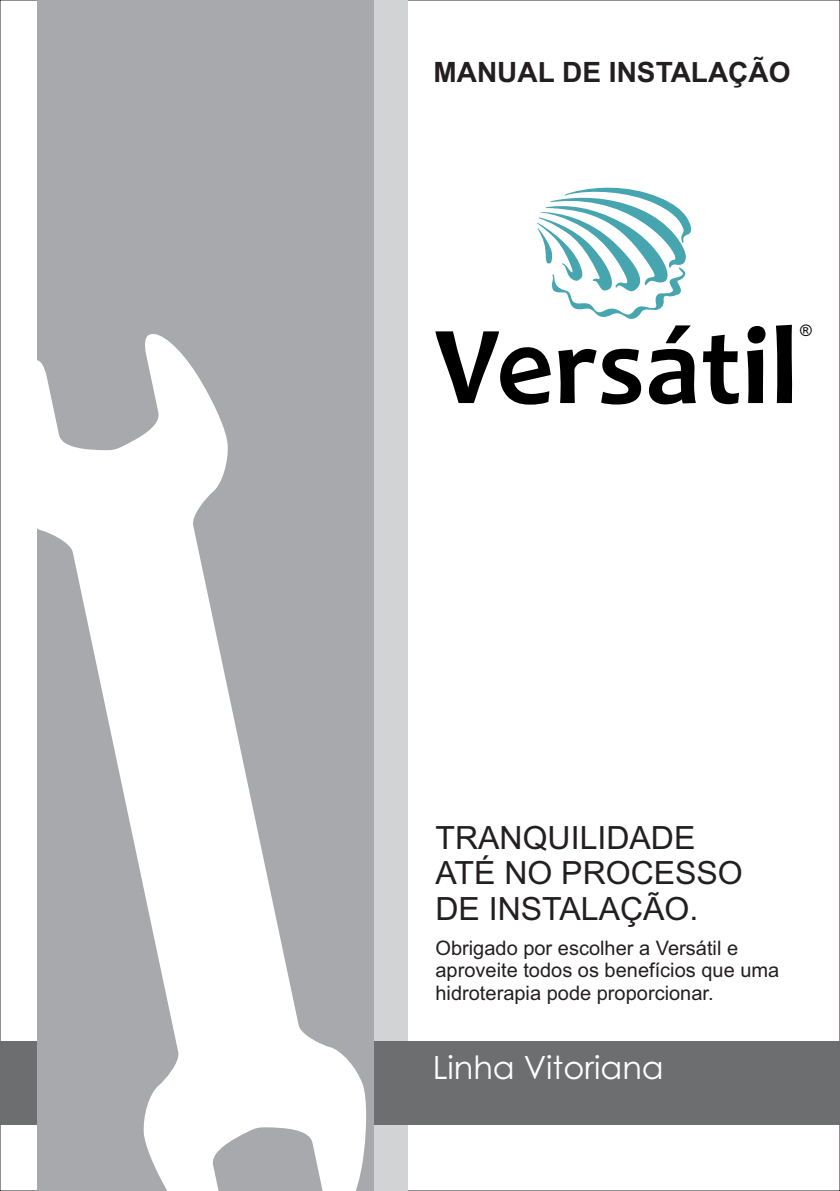
<style>
.page{position:relative;width:840px;height:1191px;background:#fff}
.page>*{position:absolute;margin:0;border:0;box-sizing:border-box;transform-origin:0 0}
.t1{font:32px/35.8px "Arial";color:#231f20}
.t2{font:32px "Century Gothic";color:#fff}
.t3{font:700 28px "Arial";color:#231f20}
.t4{font:20px/22.4px "Arial";color:#231f20}
.t5{font:15.8px "Arial";color:#000}
</style>
<div class="page">
<div style="left:373px;top:0;width:35px;height:1191px;background:#d1d3d4"></div>
<div style="left:0;top:1040px;width:839px;height:84px;background:#6d6e70"></div>
<div style="left:37px;top:0;width:336px;height:1191px;background:#a7a9ac"></div>
<svg style="left:37px;top:334px;width:330px;height:857px"></svg>
<svg style="left:435px;top:187px;width:357px;height:217px"></svg>
<h2 class="t3" style="left:433px;top:62px;width:358px">MANUAL DE INSTALAÇÃO</h2>
<p class="t5" style="left:799px;top:325px;width:13px">®</p>
<h1 class="t1" style="left:435px;top:822px;width:309px">TRANQUILIDADE<br>ATÉ NO PROCESSO<br>DE INSTALAÇÃO.</h1>
<p class="t4" style="left:435px;top:938px;width:345px">Obrigado por escolher a Versátil e aproveite todos os benefícios que uma hidroterapia pode proporcionar.</p>
<h1 class="t2" style="left:432px;top:1054px;width:232px">Linha Vitoriana</h1>
</div>
